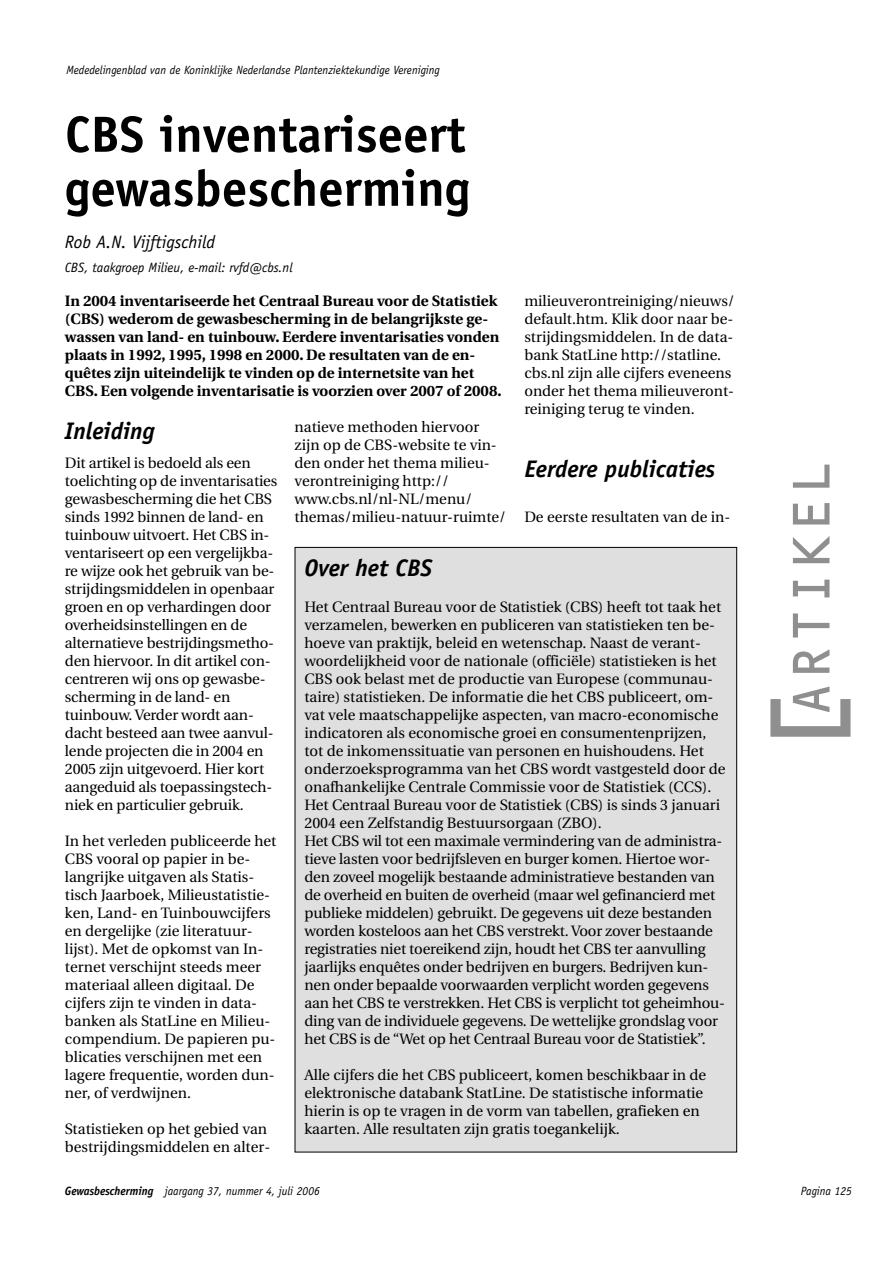
<style>
.page{position:relative;width:893px;height:1262px;background:#fff}
.page>*{position:absolute;margin:0;border:0;box-sizing:border-box;transform-origin:0 0}
.t1{font:108px "OCR C Regular";color:#8f8f8f;scale:.95 1}
.t2{font:54px "OCR C Regular";color:#8f8f8f;scale:.95 1}
.t3{font:700 51px/54px "Officina Sans";color:#000}
.t4{font:italic 700 24px "Officina Sans";color:#000}
.t5{font:italic 18px "Officina Sans";color:#000}
.t6{font:15px/18px "Utopia";color:#000}
.t7{font:700 15px/18px "Utopia";color:#000}
.t8{font:italic 13.5px "Officina Sans";color:#000}
.t9{font:italic 12px "Officina Sans";color:#000;scale:.95 1}
.s1{font-weight:700}
</style>
<div class="page">
<div style="left:295px;top:547px;width:441px;height:605px;background:#dfdfdf"></div>
<p class="t9" style="left:66px;top:66px;width:394px">Mededelingenblad van de Koninklijke Nederlandse Plantenziektekundige Vereniging</p>
<h3 class="t3" style="left:65px;top:112px;width:407px">CBS inventariseert gewasbescherming</h3>
<p class="t5" style="left:65px;top:235px;width:152px">Rob A.N. Vijftigschild</p>
<p class="t8" style="left:65px;top:262px;width:229px">CBS, taakgroep Milieu, e-mail: rvfd@cbs.nl</p>
<p class="t7" style="left:65px;top:293px;width:438px">In 2004 inventariseerde het Centraal Bureau voor de Statistiek (CBS) wederom de gewasbescherming in de belangrijkste ge&shy;wassen van land- en tuinbouw. Eerdere inventarisaties vonden plaats in 1992, 1995, 1998 en 2000. De resultaten van de en&shy;quêtes zijn uiteindelijk te vinden op de internetsite van het CBS. Een volgende inventarisatie is voorzien over 2007 of 2008.</p>
<p class="t6" style="left:524px;top:293px;width:212px">milieuverontreiniging/nieuws/ default.htm. Klik door naar be&shy;strijdingsmiddelen. In de data&shy;bank StatLine http://statline. cbs.nl zijn alle cijfers eveneens onder het thema milieuveront&shy;reiniging terug te vinden.</p>
<h3 class="t4" style="left:65px;top:422px;width:91px">Inleiding</h3>
<p class="t6" style="left:65px;top:455px;width:214px">Dit artikel is bedoeld als een toelichting op de inventarisaties gewasbescherming die het CBS sinds 1992 binnen de land- en tuinbouw uitvoert. Het CBS in&shy;ventariseert op een vergelijkba&shy;re wijze ook het gebruik van be&shy;strijdingsmiddelen in openbaar groen en op verhardingen door overheidsinstellingen en de alternatieve bestrijdingsmetho&shy;den hiervoor. In dit artikel con&shy;centreren wij ons op gewasbe&shy;scherming in de land- en tuinbouw. Verder wordt aan&shy;dacht besteed aan twee aanvul&shy;lende projecten die in 2004 en<br>2005 zijn uitgevoerd. Hier kort aangeduid als toepassingstech&shy;niek en particulier gebruik.</p>
<p class="t6" style="left:65px;top:833px;width:213px">In het verleden publiceerde het<br>CBS vooral op papier in be&shy;langrijke uitgaven als Statis&shy;tisch Jaarboek, Milieustatistie&shy;ken, Land- en Tuinbouwcijfers en dergelijke (zie literatuur&shy;lijst). Met de opkomst van In&shy;ternet verschijnt steeds meer materiaal alleen digitaal. De cijfers zijn te vinden in data&shy;banken als StatLine en Milieu&shy;compendium. De papieren pu&shy;blicaties verschijnen met een lagere frequentie, worden dun&shy;ner, of verdwijnen.</p>
<p class="t6" style="left:65px;top:1121px;width:207px">Statistieken op het gebied van bestrijdingsmiddelen en alter-</p>
<p class="t6" style="left:294px;top:419px;width:213px">natieve methoden hiervoor zijn op de CBS-website te vin&shy;den onder het thema milieu&shy;verontreiniging http:// www.cbs.nl/nl-NL/menu/ themas/milieu-natuur-ruimte/</p>
<h3 class="t4" style="left:524px;top:460px;width:192px">Eerdere publicaties</h3>
<p class="t6" style="left:524px;top:509px;width:207px">De eerste resultaten van de in-</p>
<h3 class="t4" style="left:304px;top:559px;width:129px">Over het CBS</h3>
<p class="t6" style="left:304px;top:599px;width:422px">Het Centraal Bureau voor de Statistiek (CBS) heeft tot taak het verzamelen, bewerken en publiceren van statistieken ten be&shy;hoeve van praktijk, beleid en wetenschap. Naast de verant&shy;woordelijkheid voor de nationale (officiële) statistieken is het CBS ook belast met de productie van Europese (communau&shy;taire) statistieken. De informatie die het CBS publiceert, om&shy;vat vele maatschappelijke aspecten, van macro-economische indicatoren als economische groei en consumentenprijzen, tot de inkomenssituatie van personen en huishoudens. Het onderzoeksprogramma van het CBS wordt vastgesteld door de onafhankelijke Centrale Commissie voor de Statistiek (CCS).<br>Het Centraal Bureau voor de Statistiek (CBS) is sinds 3 januari 2004 een Zelfstandig Bestuursorgaan (ZBO).<br>Het CBS wil tot een maximale vermindering van de administra&shy;tieve lasten voor bedrijfsleven en burger komen. Hiertoe wor&shy;den zoveel mogelijk bestaande administratieve bestanden van de overheid en buiten de overheid (maar wel gefinancierd met publieke middelen) gebruikt. De gegevens uit deze bestanden worden kosteloos aan het CBS verstrekt. Voor zover bestaande registraties niet toereikend zijn, houdt het CBS ter aanvulling jaarlijks enquêtes onder bedrijven en burgers. Bedrijven kun&shy;nen onder bepaalde voorwaarden verplicht worden gegevens aan het CBS te verstrekken. Het CBS is verplicht tot geheimhou&shy;ding van de individuele gegevens. De wettelijke grondslag voor het CBS is de “Wet op het Centraal Bureau voor de Statistiek”.</p>
<p class="t6" style="left:304px;top:1067px;width:403px">Alle cijfers die het CBS publiceert, komen beschikbaar in de elektronische databank StatLine. De statistische informatie hierin is op te vragen in de vorm van tabellen, grafieken en kaarten. Alle resultaten zijn gratis toegankelijk.</p>
<h2 class="t2" style="left:792px;top:718px;width:274px;rotate:-90deg">ARTIKEL</h2>
<h1 class="t1" style="left:776px;top:755px;width:79px;rotate:-90deg">[</h1>
<p class="t9" style="left:65px;top:1187px;width:270px"><span class="s1">Gewasbescherming</span> jaargang 37, nummer 4, juli 2006</p>
<p class="t9" style="left:800px;top:1187px;width:55px">Pagina 125</p>
</div>
